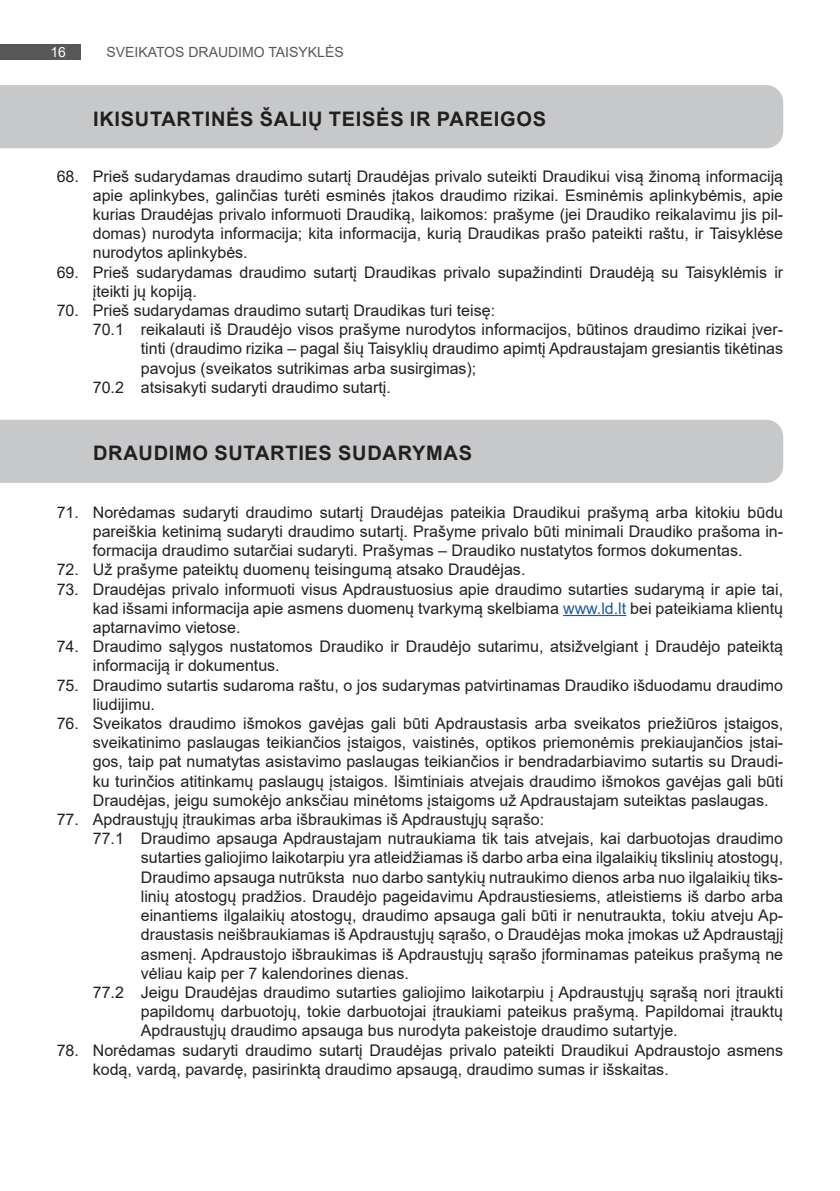
<style>
.page{position:relative;width:840px;height:1191px;background:#fff}
.page>*{position:absolute;margin:0;border:0;box-sizing:border-box;transform-origin:0 0}
.t1{font:700 20px "Arial";letter-spacing:.035em;color:#231f20}
.t2{font:16px/19.2px "Arial";color:#231f20;text-align:justify}
.t3{font:14px "Arial";color:#57585a}
.t4{font:14px "Arial";color:#fff}
.s1{color:#175d9e}
</style>
<div class="page">
<div style="left:0;top:44px;width:80px;height:16px;background:#57585a"></div>
<div style="left:0;top:85px;width:782px;height:63px;background:#c7c8ca"></div>
<div style="left:0;top:420px;width:782px;height:63px;background:#c7c8ca"></div>
<hr style="left:562px;top:615px;width:64px;height:1px;background:#175d9e">
<p class="t4" style="left:50px;top:43px;width:17px">16</p>
<p class="t3" style="left:106px;top:43px;width:239px">SVEIKATOS DRAUDIMO TAISYKLĖS</p>
<p class="t1" style="left:93px;top:105px;width:454px">IKISUTARTINĖS ŠALIŲ TEISĖS IR PAREIGOS</p>
<p class="t2" style="left:93px;top:166px;width:691px;text-indent:-36px">68. Prieš sudarydamas draudimo sutartį Draudėjas privalo suteikti Draudikui visą žinomą informaciją apie aplinkybes, galinčias turėti esminės įtakos draudimo rizikai. Esminėmis aplinkybėmis, apie kurias Draudėjas privalo informuoti Draudiką, laikomos: prašyme (jei Draudiko reikalavimu jis pil&shy;domas) nurodyta informacija; kita informacija, kurią Draudikas prašo pateikti raštu, ir Taisyklėse nurodytos aplinkybės.</p>
<p class="t2" style="left:93px;top:262px;width:691px;text-indent:-36px">69. Prieš sudarydamas draudimo sutartį Draudikas privalo supažindinti Draudėją su Taisyklėmis ir įteikti jų kopiją.</p>
<p class="t2" style="left:57px;top:301px;width:439px">70. Prieš sudarydamas draudimo sutartį Draudikas turi teisę:</p>
<p class="t2" style="left:93px;top:320px;width:691px">70.1 reikalauti iš Draudėjo visos prašyme nurodytos informacijos, būtinos draudimo rizikai įver-</p>
<p class="t2" style="left:141px;top:339px;width:643px">tinti (draudimo rizika – pagal šių Taisyklių draudimo apimtį Apdraustajam gresiantis tikėtinas</p>
<p class="t2" style="left:141px;top:358px;width:337px">pavojus (sveikatos sutrikimas arba susirgimas);</p>
<p class="t2" style="left:93px;top:377px;width:299px">70.2 atsisakyti sudaryti draudimo sutartį.</p>
<p class="t1" style="left:93px;top:439px;width:380px">DRAUDIMO SUTARTIES SUDARYMAS</p>
<p class="t2" style="left:93px;top:502px;width:691px;text-indent:-36px">71. Norėdamas sudaryti draudimo sutartį Draudėjas pateikia Draudikui prašymą arba kitokiu būdu pareiškia ketinimą sudaryti draudimo sutartį. Prašyme privalo būti minimali Draudiko prašoma in&shy;formacija draudimo sutarčiai sudaryti. Prašymas – Draudiko nustatytos formos dokumentas.</p>
<p class="t2" style="left:57px;top:560px;width:470px">72. Už prašyme pateiktų duomenų teisingumą atsako Draudėjas.</p>
<p class="t2" style="left:93px;top:579px;width:691px;text-indent:-36px">73. Draudėjas privalo informuoti visus Apdraustuosius apie draudimo sutarties sudarymą ir apie tai, kad išsami informacija apie asmens duomenų tvarkymą skelbiama <span class="s1">www.ld.lt</span> bei pateikiama klientų aptarnavimo vietose.</p>
<p class="t2" style="left:93px;top:637px;width:691px;text-indent:-36px">74. Draudimo sąlygos nustatomos Draudiko ir Draudėjo sutarimu, atsižvelgiant į Draudėjo pateiktą informaciją ir dokumentus.</p>
<p class="t2" style="left:93px;top:675px;width:691px;text-indent:-36px">75. Draudimo sutartis sudaroma raštu, o jos sudarymas patvirtinamas Draudiko išduodamu draudimo liudijimu.</p>
<p class="t2" style="left:93px;top:713px;width:691px;text-indent:-36px">76. Sveikatos draudimo išmokos gavėjas gali būti Apdraustasis arba sveikatos priežiūros įstaigos, sveikatinimo paslaugas teikiančios įstaigos, vaistinės, optikos priemonėmis prekiaujančios įstai&shy;gos, taip pat numatytas asistavimo paslaugas teikiančios ir bendradarbiavimo sutartis su Draudi&shy;ku turinčios atitinkamų paslaugų įstaigos. Išimtiniais atvejais draudimo išmokos gavėjas gali būti Draudėjas, jeigu sumokėjo anksčiau minėtoms įstaigoms už Apdraustajam suteiktas paslaugas.</p>
<p class="t2" style="left:57px;top:809px;width:488px">77. Apdraustųjų įtraukimas arba išbraukimas iš Apdraustųjų sąrašo:</p>
<p class="t2" style="left:93px;top:829px;width:691px">77.1 Draudimo apsauga Apdraustajam nutraukiama tik tais atvejais, kai darbuotojas draudimo</p>
<p class="t2" style="left:141px;top:848px;width:643px">sutarties galiojimo laikotarpiu yra atleidžiamas iš darbo arba eina ilgalaikių tikslinių atostogų,</p>
<p class="t2" style="left:141px;top:867px;width:643px">Draudimo apsauga nutrūksta nuo darbo santykių nutraukimo dienos arba nuo ilgalaikių tiks-</p>
<p class="t2" style="left:141px;top:886px;width:643px">linių atostogų pradžios. Draudėjo pageidavimu Apdraustiesiems, atleistiems iš darbo arba</p>
<p class="t2" style="left:141px;top:905px;width:643px">einantiems ilgalaikių atostogų, draudimo apsauga gali būti ir nenutraukta, tokiu atveju Ap-</p>
<p class="t2" style="left:141px;top:925px;width:643px">draustasis neišbraukiamas iš Apdraustųjų sąrašo, o Draudėjas moka įmokas už Apdraustąjį</p>
<p class="t2" style="left:141px;top:944px;width:643px">asmenį. Apdraustojo išbraukimas iš Apdraustųjų sąrašo įforminamas pateikus prašymą ne</p>
<p class="t2" style="left:141px;top:963px;width:269px">vėliau kaip per 7 kalendorines dienas.</p>
<p class="t2" style="left:93px;top:982px;width:691px">77.2 Jeigu Draudėjas draudimo sutarties galiojimo laikotarpiu į Apdraustųjų sąrašą nori įtraukti</p>
<p class="t2" style="left:141px;top:1001px;width:643px">papildomų darbuotojų, tokie darbuotojai įtraukiami pateikus prašymą. Papildomai įtrauktų</p>
<p class="t2" style="left:141px;top:1021px;width:538px">Apdraustųjų draudimo apsauga bus nurodyta pakeistoje draudimo sutartyje.</p>
<p class="t2" style="left:93px;top:1040px;width:691px;text-indent:-36px">78. Norėdamas sudaryti draudimo sutartį Draudėjas privalo pateikti Draudikui Apdraustojo asmens kodą, vardą, pavardę, pasirinktą draudimo apsaugą, draudimo sumas ir išskaitas.</p>
</div>
